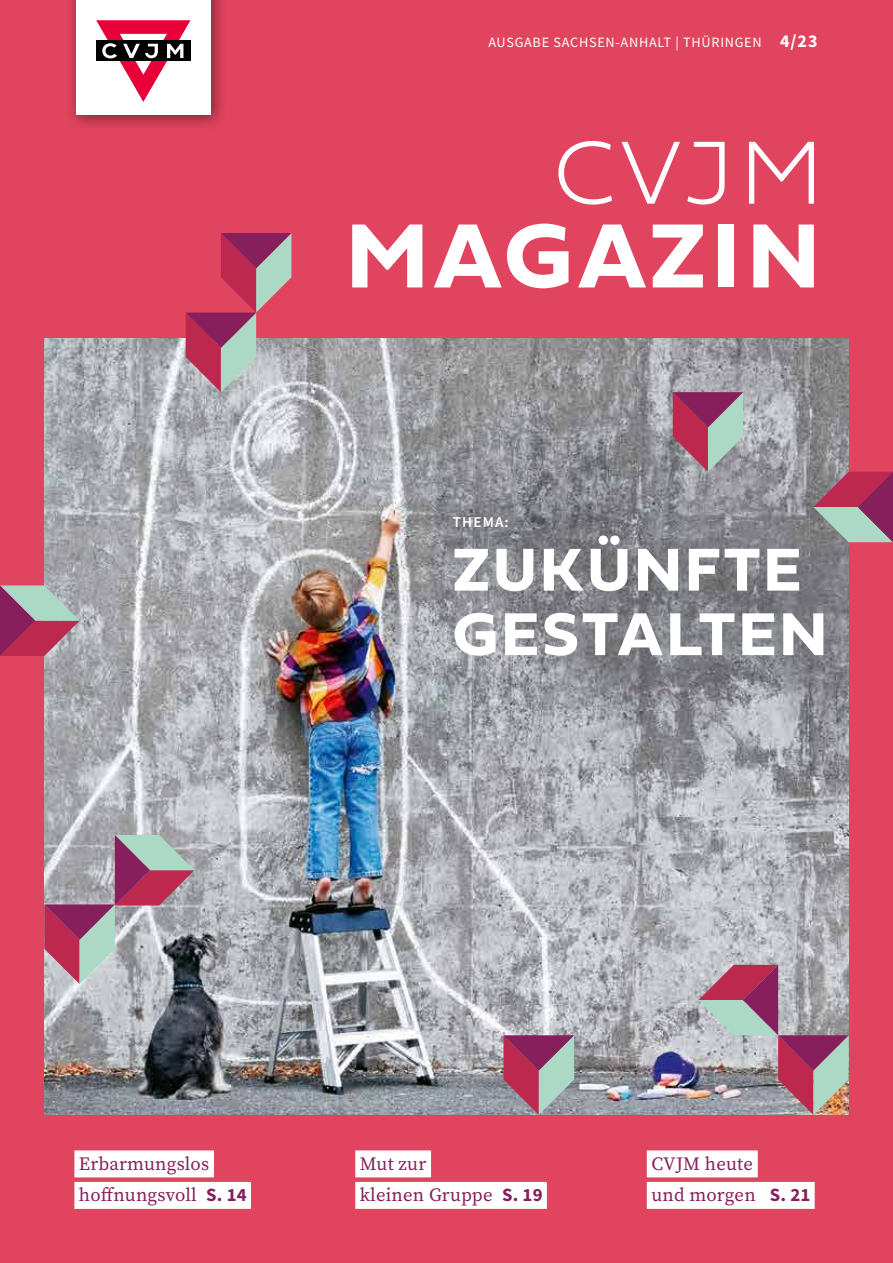
<style>
.page{position:relative;width:893px;height:1263px;background:#e1445e}
.page>*{position:absolute;margin:0;border:0;box-sizing:border-box;transform-origin:0 0}
.t1{font:94.95px "Fieldwork Geo Bold";letter-spacing:.06em;color:#fff}
.t2{font:100 93.3px "Fieldwork Geo";color:#fff}
.t3{font:63px/64.5px "Fieldwork Geo Bold";letter-spacing:.06em;color:#fff}
.t4{font:18.75px/31.5px "Source Serif Pro";letter-spacing:.01em;color:#871f5c}
.t5{font:600 15px "Source Sans Pro";letter-spacing:.08em;color:#fff}
.t6{font:14.25px "Source Sans Pro";letter-spacing:.05em;color:#fff}
.s1{font-weight:700;font-size:18px}
.s2{font-family:"Source Sans Pro";font-weight:700}
</style>
<div class="page">
<div style="left:65px;top:0;width:163px;height:132px;background:#000;opacity:.45"></div>
<div style="left:76px;top:0;width:135px;height:115px;background:#fff"></div>
<svg style="left:96px;top:20px;width:94px;height:82px"></svg>
<img style="left:44px;top:338px;width:805px;height:777px">
<svg style="left:186px;top:233px;width:105px;height:159px"></svg>
<svg style="left:673px;top:392px;width:70px;height:80px;background:#a36f83"></svg>
<svg style="left:699px;top:965px;width:150px;height:150px;background:#a98f9a"></svg>
<svg style="left:44px;top:835px;width:150px;height:149px;background:#a78f9b"></svg>
<svg style="left:504px;top:1035px;width:70px;height:80px;background:#a27085"></svg>
<svg style="left:0;top:585px;width:80px;height:71px;background:#a87588"></svg>
<svg style="left:813px;top:472px;width:80px;height:70px;background:#9e6a7d"></svg>
<div style="left:647px;top:1150px;width:111px;height:27px;background:#fff"></div>
<div style="left:647px;top:1182px;width:168px;height:27px;background:#fff"></div>
<div style="left:355px;top:1150px;width:76px;height:27px;background:#fff"></div>
<div style="left:355px;top:1182px;width:192px;height:27px;background:#fff"></div>
<div style="left:74px;top:1150px;width:140px;height:27px;background:#fff"></div>
<div style="left:74px;top:1182px;width:177px;height:27px;background:#fff"></div>
<p class="t6" style="left:488px;top:33px;width:331px">AUSGABE SACHSEN-ANHALT | THÜRINGEN <span class="s1">4/23</span></p>
<h2 class="t2" style="left:553px;top:99px;width:272px">CVJM</h2>
<h1 class="t1" style="left:347px;top:181px;width:474px">MAGAZIN</h1>
<p class="t5" style="left:453px;top:513px;width:57px">THEMA:</p>
<h3 class="t3" style="left:453px;top:535px;width:375px">ZUKÜNFTE<br>GESTALTEN</h3>
<p class="t4" style="left:79px;top:1148px;width:169px">Erbarmungslos hoffnungsvoll <span class="s2">S. 14</span></p>
<p class="t4" style="left:360px;top:1148px;width:184px">Mut zur<br>kleinen Gruppe <span class="s2">S. 19</span></p>
<p class="t4" style="left:651px;top:1148px;width:161px">CVJM heute<br>und morgen <span class="s2">S. 21</span></p>
</div>
